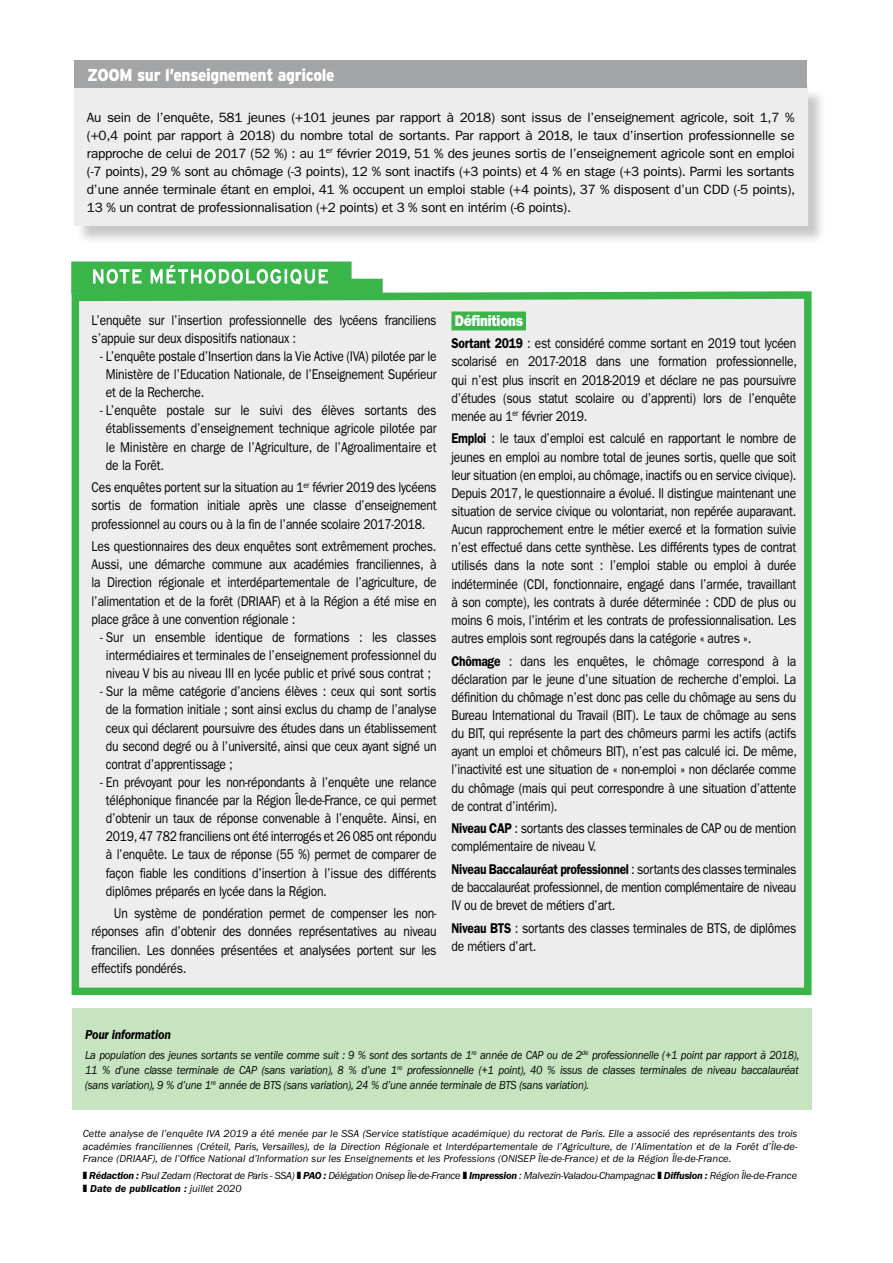
<style>
.page{position:relative;width:893px;height:1263px;background:#fff}
.page>*{position:absolute;margin:0;border:0;box-sizing:border-box;transform-origin:0 0}
.t1{font:900 17.25px "Interstate";letter-spacing:-.02em;color:#fff;scale:.9 1}
.t2{font:15.75px "ITC Franklin Gothic Std Hvy";letter-spacing:-.02em;color:#fff;scale:.85 1}
.t3{font:14.25px/18.1px "ITC Franklin Gothic Std";letter-spacing:-.02em;color:#000;text-align:justify;scale:.85 1}
.t4{font:13.5px/18px "ITC Franklin Gothic Std";letter-spacing:-.02em;color:#000;text-align:justify}
.t5{font:italic 600 13.5px "ITC Franklin Gothic Std";letter-spacing:-.02em;color:#000;scale:.9 1}
.t6{font:italic 12px/15px "ITC Franklin Gothic Std";letter-spacing:-.02em;color:#000;text-align:justify;scale:.9 1}
.t7{font:italic 10.5px/12.6px "ITC Franklin Gothic Std";letter-spacing:-.025em;color:#000;text-align:justify}
.s1{font-weight:600}
</style>
<div class="page">
<div style="left:72px;top:1009px;width:740px;height:101px;background:#c7e4c1"></div>
<div style="left:71px;top:291px;width:741px;height:705px;background:#ededed"></div>
<svg style="left:71px;top:261px;width:312px;height:34px;background:#61c46f"></svg>
<div style="left:76px;top:88px;width:750px;height:157px;background:#919292;opacity:.5"></div>
<div style="left:74px;top:86px;width:733px;height:139px;background:#ededed"></div>
<div style="left:74px;top:61px;width:733px;height:27px;background:#a3a4a5"></div>
<div style="left:451px;top:311px;width:75px;height:19px;background:#39b54a"></div>
<p class="t1" style="left:87px;top:64px;width:277px">ZOOM sur l’enseignement agricole</p>
<p class="t4" style="left:87px;top:108px;width:710px">Au sein de l’enquête, 581 jeunes (+101 jeunes par rapport à 2018) sont issus de l’enseignement agricole, soit 1,7 % (+0,4 point par rapport à 2018) du nombre total de sortants. Par rapport à 2018, le taux d’insertion professionnelle se rapproche de celui de 2017 (52 %) : au 1<sup>er</sup> février 2019, 51 % des jeunes sortis de l’enseignement agricole sont en emploi (-7 points), 29 % sont au chômage (-3 points), 12 % sont inactifs (+3 points) et 4 % en stage (+3 points). Parmi les sortants d’une année terminale étant en emploi, 41 % occupent un emploi stable (+4 points), 37 % disposent d’un CDD (-5 points), 13 % un contrat de professionnalisation (+2 points) et 3 % sont en intérim (-6 points).</p>
<p class="t3" style="left:92px;top:311px;width:407px">L’enquête sur l’insertion professionnelle des lycéens franciliens s’appuie sur deux dispositifs nationaux :</p>
<p class="t3" style="left:106px;top:347px;width:390px;text-indent:-6px">- L’enquête postale d’Insertion dans la Vie Active (IVA) pilotée par le Ministère de l’Education Nationale, de l’Enseignement Supérieur et de la Recherche.</p>
<p class="t3" style="left:106px;top:401px;width:390px;text-indent:-6px">- L’enquête postale sur le suivi des élèves sortants des établissements d’enseignement technique agricole pilotée par le Ministère en charge de l’Agriculture, de l’Agroalimentaire et de la Forêt.</p>
<p class="t3" style="left:92px;top:478px;width:407px">Ces enquêtes portent sur la situation au 1<sup>er</sup> février 2019 des lycéens sortis de formation initiale après une classe d’enseignement professionnel au cours ou à la fin de l’année scolaire 2017-2018.</p>
<p class="t3" style="left:92px;top:537px;width:407px">Les questionnaires des deux enquêtes sont extrêmement proches.<br>Aussi, une démarche commune aux académies franciliennes, à la Direction régionale et interdépartementale de l’agriculture, de l’alimentation et de la forêt (DRIAAF) et à la Région a été mise en place grâce à une convention régionale :</p>
<p class="t3" style="left:100px;top:628px;width:397px;text-align:center">- Sur un ensemble identique de formations : les classes intermédiaires et terminales de l’enseignement professionnel du niveau V bis au niveau III en lycée public et privé sous contrat ;</p>
<p class="t3" style="left:106px;top:682px;width:391px;text-indent:-6px">- Sur la même catégorie d’anciens élèves : ceux qui sont sortis de la formation initiale ; sont ainsi exclus du champ de l’analyse ceux qui déclarent poursuivre des études dans un établissement du second degré ou à l’université, ainsi que ceux ayant signé un contrat d’apprentissage ;</p>
<p class="t3" style="left:106px;top:773px;width:390px;text-indent:-6px">- En prévoyant pour les non-répondants à l’enquête une relance téléphonique financée par la Région Île-de-France, ce qui permet d’obtenir un taux de réponse convenable à l’enquête. Ainsi, en 2019, 47 782 franciliens ont été interrogés et 26 085 ont répondu à l’enquête. Le taux de réponse (55 %) permet de comparer de façon fiable les conditions d’insertion à l’issue des différents diplômes préparés en lycée dans la Région.</p>
<p class="t3" style="left:92px;top:904px;width:407px;text-indent:22px">Un système de pondération permet de compenser les non&shy;réponses afin d’obtenir des données représentatives au niveau francilien. Les données présentées et analysées portent sur les effectifs pondérés.</p>
<p class="t2" style="left:455px;top:311px;width:82px">Définitions</p>
<p class="t3" style="left:451px;top:334px;width:408px"><span class="s1">Sortant 2019</span> : est considéré comme sortant en 2019 tout lycéen scolarisé en 2017-2018 dans une formation professionnelle, qui n’est plus inscrit en 2018-2019 et déclare ne pas poursuivre d’études (sous statut scolaire ou d’apprenti) lors de l’enquête menée au 1<sup>er</sup> février 2019.</p>
<p class="t3" style="left:451px;top:430px;width:407px"><span class="s1">Emploi</span> : le taux d’emploi est calculé en rapportant le nombre de jeunes en emploi au nombre total de jeunes sortis, quelle que soit leur situation (en emploi, au chômage, inactifs ou en service civique).<br>Depuis 2017, le questionnaire a évolué. Il distingue maintenant une situation de service civique ou volontariat, non repérée auparavant.<br>Aucun rapprochement entre le métier exercé et la formation suivie n’est effectué dans cette synthèse. Les différents types de contrat utilisés dans la note sont : l’emploi stable ou emploi à durée indéterminée (CDI, fonctionnaire, engagé dans l’armée, travaillant à son compte), les contrats à durée déterminée : CDD de plus ou moins 6 mois, l’intérim et les contrats de professionnalisation. Les autres emplois sont regroupés dans la catégorie « autres ».</p>
<p class="t3" style="left:451px;top:652px;width:408px"><span class="s1">Chômage</span> : dans les enquêtes, le chômage correspond à la déclaration par le jeune d’une situation de recherche d’emploi. La définition du chômage n’est donc pas celle du chômage au sens du Bureau International du Travail (BIT). Le taux de chômage au sens du BIT, qui représente la part des chômeurs parmi les actifs (actifs ayant un emploi et chômeurs BIT), n’est pas calculé ici. De même, l’inactivité est une situation de « non-emploi » non déclarée comme du chômage (mais qui peut correspondre à une situation d’attente de contrat d’intérim).</p>
<p class="t3" style="left:451px;top:819px;width:407px"><span class="s1">Niveau CAP</span> : sortants des classes terminales de CAP ou de mention complémentaire de niveau V.</p>
<p class="t3" style="left:451px;top:860px;width:407px"><span class="s1">Niveau Baccalauréat professionnel</span> : sortants des classes terminales de baccalauréat professionnel, de mention complémentaire de niveau IV ou de brevet de métiers d’art.</p>
<p class="t3" style="left:451px;top:919px;width:407px"><span class="s1">Niveau BTS</span> : sortants des classes terminales de BTS, de diplômes de métiers d’art.</p>
<p class="t5" style="left:85px;top:1027px;width:97px">Pour information</p>
<p class="t6" style="left:85px;top:1047px;width:795px">La population des jeunes sortants se ventile comme suit : 9 % sont des sortants de 1<sup>re</sup> année de CAP ou de 2<sup>de</sup> professionnelle (+1 point par rapport à 2018), 11 % d’une classe terminale de CAP (sans variation), 8 % d’une 1<sup>re</sup> professionnelle (+1 point), 40 % issus de classes terminales de niveau baccalauréat (sans variation), 9 % d’une 1<sup>re</sup> année de BTS (sans variation), 24 % d’une année terminale de BTS (sans variation).</p>
<p class="t7" style="left:83px;top:1127px;width:716px">Cette analyse de l’enquête IVA 2019 a été menée par le SSA (Service statistique académique) du rectorat de Paris. Elle a associé des représentants des trois académies franciliennes (Créteil, Paris, Versailles), de la Direction Régionale et Interdépartementale de l’Agriculture, de l’Alimentation et de la Forêt d’Île-de-France (DRIAAF), de l’Office National d’Information sur les Enseignements et les Professions (ONISEP Île-de-France) et de la Région Île-de-France.</p>
<p class="t7" style="left:83px;top:1169px;width:716px">❚ <span class="s1">Rédaction :</span> Paul Zedam (Rectorat de Paris - SSA) ❚ <span class="s1">PAO :</span> Délégation Onisep Île-de-France ❚ <span class="s1">Impression</span> : Malvezin-Valadou-Champagnac ❚ <span class="s1">Diffusion :</span> Région Île-de-France ❚ <span class="s1">Date de publication :</span> juillet 2020</p>
</div>
